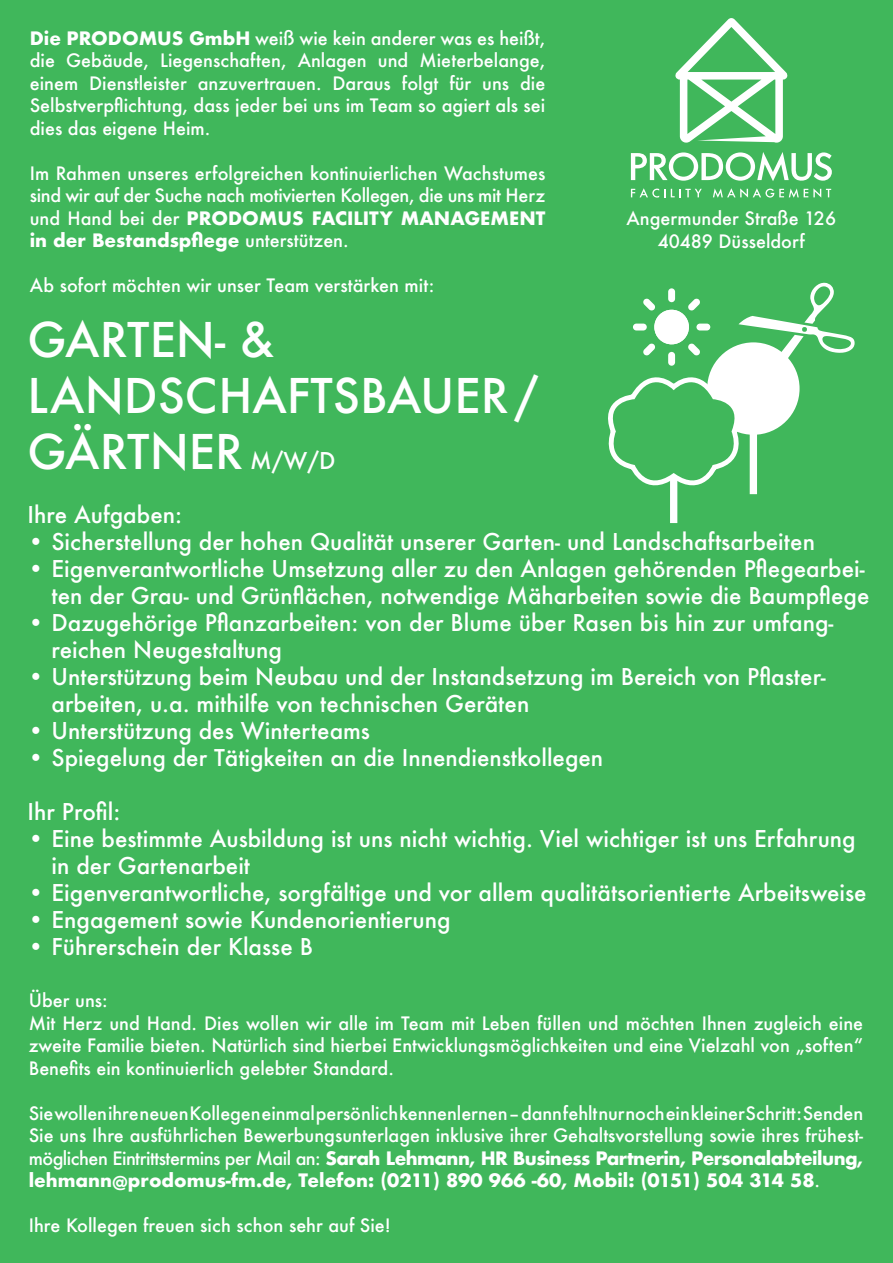
<style>
.page{position:relative;width:893px;height:1263px;background:#40b75b}
.page>*{position:absolute;margin:0;border:0;box-sizing:border-box;transform-origin:0 0}
.t1{font:500 46.5px/55.8px "Futura";color:#fff}
.t2{font:500 22.5px/27px "Futura";color:#fff}
.t3{font:500 18px/22.5px "Futura";color:#fff;text-align:justify}
.s1{font-weight:700}
.s2{font-size:22.5px}
</style>
<div class="page">
<svg style="left:631px;top:152px;width:201px;height:29px"></svg>
<svg style="left:675px;top:18px;width:113px;height:125px"></svg>
<svg style="left:631px;top:188px;width:34px;height:10px"></svg>
<svg style="left:671px;top:189px;width:31px;height:8px"></svg>
<svg style="left:713px;top:188px;width:118px;height:10px"></svg>
<div style="left:710px;top:345px;width:87px;height:87px;background:#fff;border-radius:50%"></div>
<div style="left:707px;top:342px;width:92px;height:93px;border:5px solid #fff;border-radius:50%"></div>
<div style="left:750px;top:430px;width:7px;height:64px;background:#fff"></div>
<svg style="left:608px;top:366px;width:138px;height:130px"></svg>
<div style="left:670px;top:479px;width:7px;height:44px;background:#fff"></div>
<div style="left:668px;top:288px;width:7px;height:14px;background:#fff;border-radius:3px"></div>
<div style="left:668px;top:352px;width:7px;height:14px;background:#fff;border-radius:3px"></div>
<svg style="left:643px;top:298px;width:57px;height:58px"></svg>
<div style="left:633px;top:324px;width:14px;height:6px;background:#fff;border-radius:3px"></div>
<div style="left:696px;top:324px;width:14px;height:6px;background:#fff;border-radius:3px"></div>
<svg style="left:738px;top:283px;width:117px;height:76px"></svg>
<p class="t3" style="left:30px;top:27px;width:517px"><span class="s1">Die PRODOMUS GmbH</span> weiß wie kein anderer was es heißt, die Gebäude, Liegenschaften, Anlagen und Mieterbelange, einem Dienstleister anzuvertrauen. Daraus folgt für uns die Selbstverpflichtung, dass jeder bei uns im Team so agiert als sei dies das eigene Heim.</p>
<p class="t3" style="left:30px;top:162px;width:517px">Im Rahmen unseres erfolgreichen kontinuierlichen Wachstumes sind wir auf der Suche nach motivierten Kollegen, die uns mit Herz und Hand bei der <span class="s1">PRODOMUS FACILITY MANAGEMENT in der Bestandspflege</span> unterstützen.</p>
<p class="t3" style="left:30px;top:274px;width:406px">Ab sofort möchten wir unser Team verstärken mit:</p>
<p class="t3" style="left:626px;top:207px;width:211px;text-align:center">Angermunder Straße 126<br>40489 Düsseldorf</p>
<h1 class="t1" style="left:28px;top:311px;width:512px">GARTEN- &amp;<br>LANDSCHAFTSBAUER/<br>GÄRTNER <span class="s2">M/W/D</span></h1>
<p class="t2" style="left:28px;top:501px;width:156px">Ihre Aufgaben:</p>
<p class="t2" style="left:28px;top:528px;width:789px">• Sicherstellung der hohen Qualität unserer Garten- und Landschaftsarbeiten</p>
<p class="t2" style="left:28px;top:555px;width:843px;text-align:right">• Eigenverantwortliche Umsetzung aller zu den Anlagen gehörenden Pflegearbei&shy;ten der Grau- und Grünflächen, notwendige Mäharbeiten sowie die Baumpflege</p>
<p class="t2" style="left:52px;top:609px;width:783px;text-indent:-24px">• Dazugehörige Pflanzarbeiten: von der Blume über Rasen bis hin zur umfang&shy;reichen Neugestaltung</p>
<p class="t2" style="left:52px;top:663px;width:776px;text-indent:-24px">• Unterstützung beim Neubau und der Instandsetzung im Bereich von Pflaster&shy;arbeiten, u.a. mithilfe von technischen Geräten</p>
<p class="t2" style="left:28px;top:717px;width:344px">• Unterstützung des Winterteams</p>
<p class="t2" style="left:28px;top:744px;width:577px">• Spiegelung der Tätigkeiten an die Innendienstkollegen</p>
<p class="t2" style="left:28px;top:798px;width:94px">Ihr Profil:</p>
<p class="t2" style="left:52px;top:825px;width:806px;text-indent:-24px">• Eine bestimmte Ausbildung ist uns nicht wichtig. Viel wichtiger ist uns Erfahrung in der Gartenarbeit</p>
<p class="t2" style="left:28px;top:879px;width:841px">• Eigenverantwortliche, sorgfältige und vor allem qualitätsorientierte Arbeitsweise</p>
<p class="t2" style="left:28px;top:906px;width:425px">• Engagement sowie Kundenorientierung</p>
<p class="t2" style="left:28px;top:933px;width:287px">• Führerschein der Klasse B</p>
<p class="t3" style="left:29px;top:989px;width:836px;text-align:left">Über uns:<br>Mit Herz und Hand. Dies wollen wir alle im Team mit Leben füllen und möchten Ihnen zugleich eine zweite Familie bieten. Natürlich sind hierbei Entwicklungsmöglichkeiten und eine Vielzahl von „soften“ Benefits ein kontinuierlich gelebter Standard.</p>
<p class="t3" style="left:29px;top:1101px;width:836px">Sie wollen ihre neuen Kollegen einmal persönlich kennenlernen – dann fehlt nur noch ein kleiner Schritt: Senden Sie uns Ihre ausführlichen Bewerbungsunterlagen inklusive ihrer Gehaltsvorstellung sowie ihres frühest&shy;möglichen Eintrittstermins per Mail an: <span class="s1">Sarah Lehmann, HR Business Partnerin, Personalabteilung, lehmann@prodomus-fm.de, Telefon: (0211) 890 966 -60, Mobil: (0151) 504 314 58</span>.</p>
<p class="t3" style="left:29px;top:1214px;width:364px">Ihre Kollegen freuen sich schon sehr auf Sie!</p>
</div>
